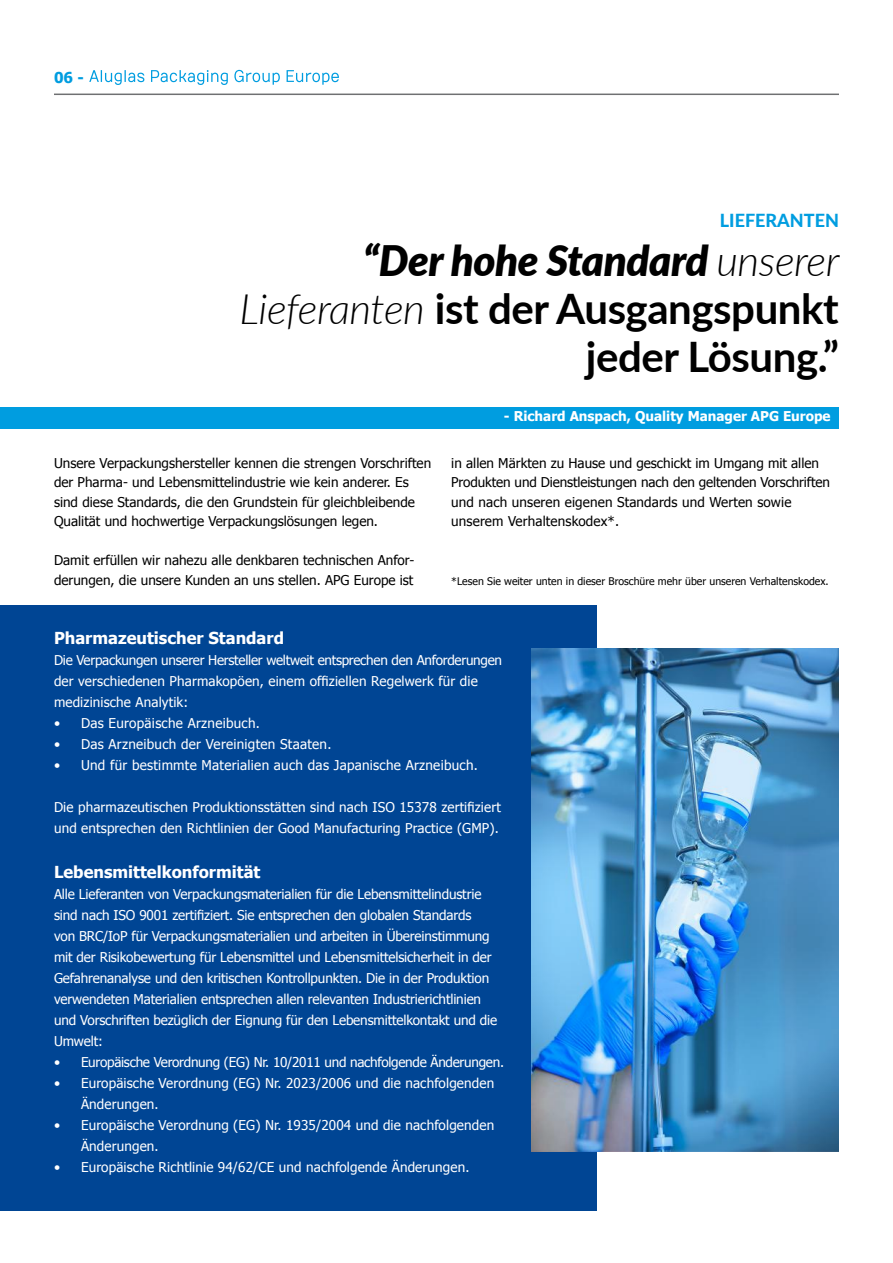
<style>
.page{position:relative;width:893px;height:1263px;background:#fff}
.page>*{position:absolute;margin:0;border:0;box-sizing:border-box;transform-origin:0 0}
.t1{font:700 42px/48px "Lato";letter-spacing:-.01em;color:#000;text-align:right}
.t2{font:800 18px "Lato";color:#009de0}
.t3{font:700 16.5px "Tahoma";color:#fff}
.t4{font:700 15px "Tahoma";color:#009de0}
.t5{font:13.5px/21px "Tahoma";letter-spacing:-.01em;color:#fff}
.t6{font:13.5px/19.5px "Tahoma";color:#000}
.t7{font:13.5px/21px "Tahoma";letter-spacing:.01em;color:#fff}
.t8{font:13.5px "Tahoma";letter-spacing:.02em;color:#fff}
.t9{font:700 13.5px "Tahoma";color:#fff}
.t10{font:10.5px "Tahoma";color:#000}
.s1{font-weight:900;font-style:italic}
.s2{font-weight:300;font-style:italic}
</style>
<div class="page">
<div style="left:0;top:605px;width:597px;height:605px;background:#004594"></div>
<hr style="left:54px;top:94px;width:785px;height:1px;background:#6f7072">
<svg style="left:89px;top:70px;width:55px;height:15px"></svg>
<svg style="left:151px;top:70px;width:77px;height:15px"></svg>
<svg style="left:234px;top:70px;width:46px;height:15px"></svg>
<svg style="left:287px;top:70px;width:52px;height:15px"></svg>
<div style="left:0;top:407px;width:839px;height:21px;background:#009de0"></div>
<img style="left:531px;top:648px;width:308px;height:503px">
<p class="t4" style="left:54px;top:67px;width:31px">06 -</p>
<h2 class="t2" style="left:720px;top:207px;width:121px">LIEFERANTEN</h2>
<h1 class="t1" style="left:240px;top:235px;width:601px"><span class="s1">“Der hohe Standard</span> <span class="s2">unserer<br>Lieferanten</span> ist der Ausgangspunkt jeder Lösung.”</h1>
<p class="t9" style="left:504px;top:407px;width:328px">- Richard Anspach, Quality Manager APG Europe</p>
<p class="t6" style="left:54px;top:452px;width:379px">Unsere Verpackungshersteller kennen die strengen Vorschriften der Pharma- und Lebensmittelindustrie wie kein anderer. Es sind diese Standards, die den Grundstein für gleichbleibende Qualität und hochwertige Verpackungslösungen legen.</p>
<p class="t6" style="left:54px;top:550px;width:362px">Damit erfüllen wir nahezu alle denkbaren technischen Anfor&shy;derungen, die unsere Kunden an uns stellen. APG Europe ist</p>
<p class="t6" style="left:451px;top:452px;width:380px">in allen Märkten zu Hause und geschickt im Umgang mit allen Produkten und Dienstleistungen nach den geltenden Vorschriften und nach unseren eigenen Standards und Werten sowie unserem Verhaltenskodex*.</p>
<p class="t10" style="left:451px;top:574px;width:379px">*Lesen Sie weiter unten in dieser Broschüre mehr über unseren Verhaltenskodex.</p>
<p class="t3" style="left:54px;top:626px;width:232px">Pharmazeutischer Standard</p>
<p class="t7" style="left:54px;top:649px;width:450px">Die Verpackungen unserer Hersteller weltweit entsprechen den Anforderungen der verschiedenen Pharmakopöen, einem offiziellen Regelwerk für die medizinische Analytik:</p>
<p class="t8" style="left:54px;top:714px;width:207px">• Das Europäische Arzneibuch.</p>
<p class="t8" style="left:54px;top:735px;width:279px">• Das Arzneibuch der Vereinigten Staaten.</p>
<p class="t8" style="left:54px;top:756px;width:425px">• Und für bestimmte Materialien auch das Japanische Arzneibuch.</p>
<p class="t7" style="left:54px;top:796px;width:448px">Die pharmazeutischen Produktionsstätten sind nach ISO 15378 zertifiziert und entsprechen den Richtlinien der Good Manufacturing Practice (GMP).</p>
<p class="t3" style="left:54px;top:860px;width:208px">Lebensmittelkonformität</p>
<p class="t5" style="left:54px;top:883px;width:445px">Alle Lieferanten von Verpackungsmaterialien für die Lebensmittelindustrie sind nach ISO 9001 zertifiziert. Sie entsprechen den globalen Standards<br>von BRC/IoP für Verpackungsmaterialien und arbeiten in Übereinstimmung mit der Risikobewertung für Lebensmittel und Lebensmittelsicherheit in der Gefahrenanalyse und den kritischen Kontrollpunkten. Die in der Produktion verwendeten Materialien entsprechen allen relevanten Industrierichtlinien und Vorschriften bezüglich der Eignung für den Lebensmittelkontakt und die Umwelt:</p>
<p class="t5" style="left:54px;top:1051px;width:452px">• Europäische Verordnung (EG) Nr. 10/2011 und nachfolgende Änderungen.</p>
<p class="t7" style="left:81px;top:1072px;width:415px;text-indent:-27px">• Europäische Verordnung (EG) Nr. 2023/2006 und die nachfolgenden<br>Änderungen.</p>
<p class="t7" style="left:81px;top:1114px;width:415px;text-indent:-27px">• Europäische Verordnung (EG) Nr. 1935/2004 und die nachfolgenden<br>Änderungen.</p>
<p class="t7" style="left:54px;top:1156px;width:417px">• Europäische Richtlinie 94/62/CE und nachfolgende Änderungen.</p>
</div>
